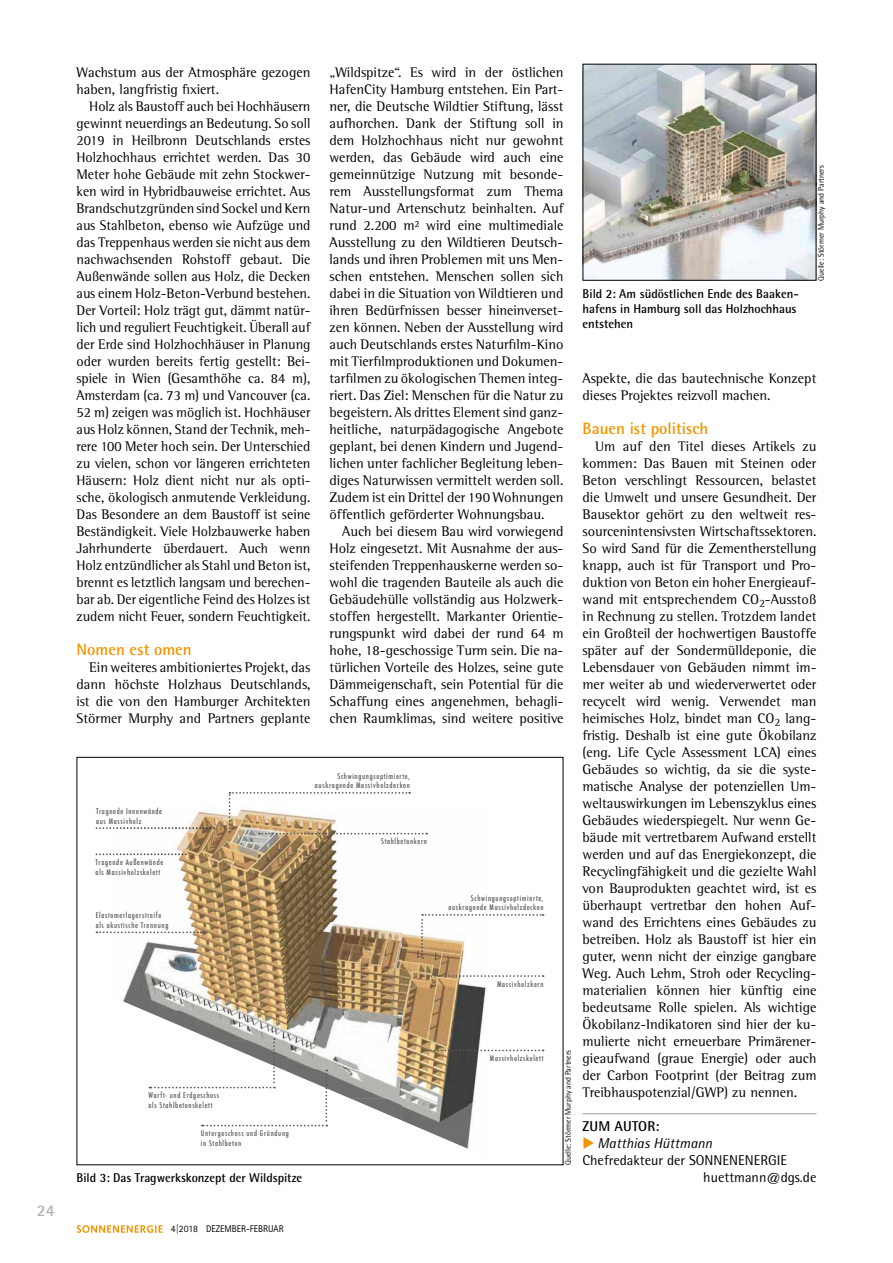
<style>
.page{position:relative;width:893px;height:1263px;background:#fff}
.page>*{position:absolute;margin:0;border:0;box-sizing:border-box;transform-origin:0 0}
.t1{font:700 16.5px "Rotis Semi Sans Std";color:#f29400}
.t2{font:700 16.5px "Rotis Semi Sans Std";color:#b1b3b4}
.t3{font:14.25px/17px "Rotis Semi Serif Std";color:#000;text-align:justify}
.t4{font:14.25px "Rotis Semi Sans Std";color:#000}
.t5{font:italic 14.25px "Rotis Semi Sans Std";color:#000}
.t6{font:700 14.25px "Rotis Semi Sans Std";letter-spacing:.01em;color:#000}
.t7{font:700 12.75px/15px "Rotis Semi Sans Std";color:#000}
.t8{font:9.75px "Rotis Sans Serif Std";color:#000}
.t9{font:8.25px "Rotis Semi Sans Std";color:#000;scale:.94 1}
.t10{font:500 condensed 7.65px/9.4px "Futura";letter-spacing:.09em;color:#57575a}
.s1{color:#f29400}
</style>
<div class="page">
<svg style="left:77px;top:1225px;width:86px;height:8px"></svg>
<hr style="left:583px;top:1113px;width:233px;height:1px;background:#9c9d9f">
<img style="left:117px;top:806px;width:285px;height:117px">
<img style="left:402px;top:832px;width:85px;height:317px">
<img style="left:118px;top:923px;width:169px;height:88px">
<img style="left:287px;top:923px;width:115px;height:146px">
<img style="left:146px;top:1011px;width:141px;height:27px">
<img style="left:327px;top:1069px;width:75px;height:30px">
<img style="left:350px;top:1098px;width:52px;height:22px">
<svg style="left:96px;top:853px;width:91px;height:2px"></svg>
<svg style="left:96px;top:827px;width:119px;height:2px"></svg>
<img style="left:201px;top:1126px;width:86px;height:1px">
<img style="left:287px;top:1124px;width:42px;height:3px">
<svg style="left:422px;top:975px;width:122px;height:2px"></svg>
<svg style="left:425px;top:1049px;width:119px;height:2px"></svg>
<svg style="left:96px;top:931px;width:106px;height:2px"></svg>
<svg style="left:149px;top:1038px;width:178px;height:88px"></svg>
<svg style="left:421px;top:914px;width:123px;height:44px"></svg>
<svg style="left:229px;top:792px;width:198px;height:42px"></svg>
<img style="left:585px;top:66px;width:229px;height:213px">
<p class="t2" style="left:37px;top:1200px;width:19px">24</p>
<p class="t3" style="left:77px;top:63px;width:235px">Wachstum aus der Atmosphäre gezogen haben, langfristig fixiert.</p>
<p class="t3" style="left:77px;top:97px;width:235px;text-indent:13px">Holz als Baustoff auch bei Hochhäusern gewinnt neuerdings an Bedeutung. So soll 2019 in Heilbronn Deutschlands erstes Holzhochhaus errichtet werden. Das 30<br>Meter hohe Gebäude mit zehn Stockwer&shy;ken wird in Hybridbauweise errichtet. Aus Brandschutzgründen sind Sockel und Kern aus Stahlbeton, ebenso wie Aufzüge und das Treppenhaus werden sie nicht aus dem nachwachsenden Rohstoff gebaut. Die Außenwände sollen aus Holz, die Decken aus einem Holz-Beton-Verbund bestehen.<br>Der Vorteil: Holz trägt gut, dämmt natür&shy;lich und reguliert Feuchtigkeit. Überall auf der Erde sind Holzhochhäuser in Planung oder wurden bereits fertig gestellt: Bei&shy;spiele in Wien (Gesamthöhe ca. 84 m), Amsterdam (ca. 73 m) und Vancouver (ca.<br>52 m) zeigen was möglich ist. Hochhäuser aus Holz können, Stand der Technik, meh&shy;rere 100 Meter hoch sein. Der Unterschied zu vielen, schon vor längeren errichteten Häusern: Holz dient nicht nur als opti&shy;sche, ökologisch anmutende Verkleidung.<br>Das Besondere an dem Baustoff ist seine Beständigkeit. Viele Holzbauwerke haben Jahrhunderte überdauert. Auch wenn Holz entzündlicher als Stahl und Beton ist, brennt es letztlich langsam und berechen&shy;bar ab. Der eigentliche Feind des Holzes ist zudem nicht Feuer, sondern Feuchtigkeit.</p>
<p class="t1" style="left:77px;top:639px;width:117px">Nomen est omen</p>
<p class="t3" style="left:77px;top:659px;width:235px;text-indent:13px">Ein weiteres ambitioniertes Projekt, das dann höchste Holzhaus Deutschlands, ist die von den Hamburger Architekten Störmer Murphy and Partners geplante</p>
<p class="t3" style="left:330px;top:63px;width:235px">„Wildspitze“. Es wird in der östlichen HafenCity Hamburg entstehen. Ein Part&shy;ner, die Deutsche Wildtier Stiftung, lässt aufhorchen. Dank der Stiftung soll in dem Holzhochhaus nicht nur gewohnt werden, das Gebäude wird auch eine gemeinnützige Nutzung mit besonde&shy;rem Ausstellungsformat zum Thema Natur-und Artenschutz beinhalten. Auf rund 2.200 m² wird eine multimediale Ausstellung zu den Wildtieren Deutsch&shy;lands und ihren Problemen mit uns Men&shy;schen entstehen. Menschen sollen sich dabei in die Situation von Wildtieren und ihren Bedürfnissen besser hineinverset&shy;zen können. Neben der Ausstellung wird auch Deutschlands erstes Naturfilm-Kino mit Tierfilmproduktionen und Dokumen&shy;tarfilmen zu ökologischen Themen integ&shy;riert. Das Ziel: Menschen für die Natur zu begeistern. Als drittes Element sind ganz&shy;heitliche, naturpädagogische Angebote geplant, bei denen Kindern und Jugend&shy;lichen unter fachlicher Begleitung leben&shy;diges Naturwissen vermittelt werden soll.<br>Zudem ist ein Drittel der 190 Wohnungen öffentlich geförderter Wohnungsbau.</p>
<p class="t3" style="left:330px;top:523px;width:235px;text-indent:13px">Auch bei diesem Bau wird vorwiegend Holz eingesetzt. Mit Ausnahme der aus&shy;steifenden Treppenhauskerne werden so&shy;wohl die tragenden Bauteile als auch die Gebäudehülle vollständig aus Holzwerk&shy;stoffen hergestellt. Markanter Orientie&shy;rungspunkt wird dabei der rund 64 m hohe, 18-geschossige Turm sein. Die na&shy;türlichen Vorteile des Holzes, seine gute Dämmeigenschaft, sein Potential für die Schaffung eines angenehmen, behagli&shy;chen Raumklimas, sind weitere positive</p>
<p class="t10" style="left:96px;top:807px;width:68px">Tragende Innenwände aus Massivholz</p>
<p class="t10" style="left:96px;top:858px;width:69px">Tragende Außenwände als Massivholzskelett</p>
<p class="t10" style="left:96px;top:911px;width:74px">Elastomerlagerstreife als akustische Trennung</p>
<p class="t10" style="left:315px;top:771px;width:97px;text-align:right">Schwingungsoptimierte, auskragende Massivholzdecken</p>
<p class="t10" style="left:381px;top:837px;width:47px">Stahlbetonkern</p>
<p class="t10" style="left:448px;top:893px;width:97px;text-align:right">Schwingungsoptimierte, auskragende Massivholzdecken</p>
<p class="t10" style="left:497px;top:979px;width:48px">Massivholzkern</p>
<p class="t10" style="left:149px;top:1091px;width:72px">Warft- und Erdgeschoss als Stahlbetonskelett</p>
<p class="t10" style="left:201px;top:1129px;width:90px">Untergeschoss und Gründung in Stahlbeton</p>
<p class="t7" style="left:77px;top:1170px;width:227px">Bild 3: Das Tragwerkskonzept der Wildspitze</p>
<p class="t10" style="left:490px;top:1054px;width:55px">Massivholzskelett</p>
<p class="t9" style="left:563px;top:1165px;width:124px;rotate:-90deg">Quelle: Störmer Murphy and Partners</p>
<p class="t7" style="left:583px;top:286px;width:218px">Bild 2: Am südöstlichen Ende des Baaken&shy;hafens in Hamburg soll das Holzhochhaus entstehen</p>
<p class="t9" style="left:816px;top:281px;width:124px;rotate:-90deg">Quelle: Störmer Murphy and Partners</p>
<p class="t3" style="left:583px;top:369px;width:235px">Aspekte, die das bautechnische Konzept dieses Projektes reizvoll machen.</p>
<p class="t1" style="left:583px;top:418px;width:127px">Bauen ist politisch</p>
<p class="t3" style="left:583px;top:437px;width:235px;text-indent:13px">Um auf den Titel dieses Artikels zu kommen: Das Bauen mit Steinen oder Beton verschlingt Ressourcen, belastet die Umwelt und unsere Gesundheit. Der Bausektor gehört zu den weltweit res&shy;sourcenintensivsten Wirtschaftssektoren.<br>So wird Sand für die Zementherstellung knapp, auch ist für Transport und Pro&shy;duktion von Beton ein hoher Energieauf&shy;wand mit entsprechendem CO<sub>2</sub>-Ausstoß in Rechnung zu stellen. Trotzdem landet ein Großteil der hochwertigen Baustoffe später auf der Sondermülldeponie, die Lebensdauer von Gebäuden nimmt im&shy;mer weiter ab und wiederverwertet oder recycelt wird wenig. Verwendet man heimisches Holz, bindet man CO<sub>2</sub> lang&shy;fristig. Deshalb ist eine gute Ökobilanz (eng. Life Cycle Assessment LCA) eines Gebäudes so wichtig, da sie die syste&shy;matische Analyse der potenziellen Um&shy;weltauswirkungen im Lebenszyklus eines Gebäudes wiederspiegelt. Nur wenn Ge&shy;bäude mit vertretbarem Aufwand erstellt werden und auf das Energiekonzept, die Recyclingfähigkeit und die gezielte Wahl von Bauprodukten geachtet wird, ist es überhaupt vertretbar den hohen Auf&shy;wand des Errichtens eines Gebäudes zu betreiben. Holz als Baustoff ist hier ein guter, wenn nicht der einzige gangbare Weg. Auch Lehm, Stroh oder Recycling&shy;materialien können hier künftig eine bedeutsame Rolle spielen. Als wichtige Ökobilanz-Indikatoren sind hier der ku&shy;mulierte nicht erneuerbare Primärener&shy;gieaufwand (graue Energie) oder auch der Carbon Footprint (der Beitrag zum Treibhauspotenzial/GWP) zu nennen.</p>
<p class="t6" style="left:583px;top:1118px;width:78px">ZUM AUTOR:</p>
<p class="t5" style="left:583px;top:1135px;width:131px"><span class="s1">◆</span> Matthias Hüttmann</p>
<p class="t4" style="left:583px;top:1152px;width:206px">Chefredakteur der SONNENENERGIE</p>
<p class="t4" style="left:703px;top:1169px;width:115px">huettmann@dgs.de</p>
<p class="t8" style="left:171px;top:1223px;width:114px">4|2018 DEZEMBER-FEBRUAR</p>
</div>
